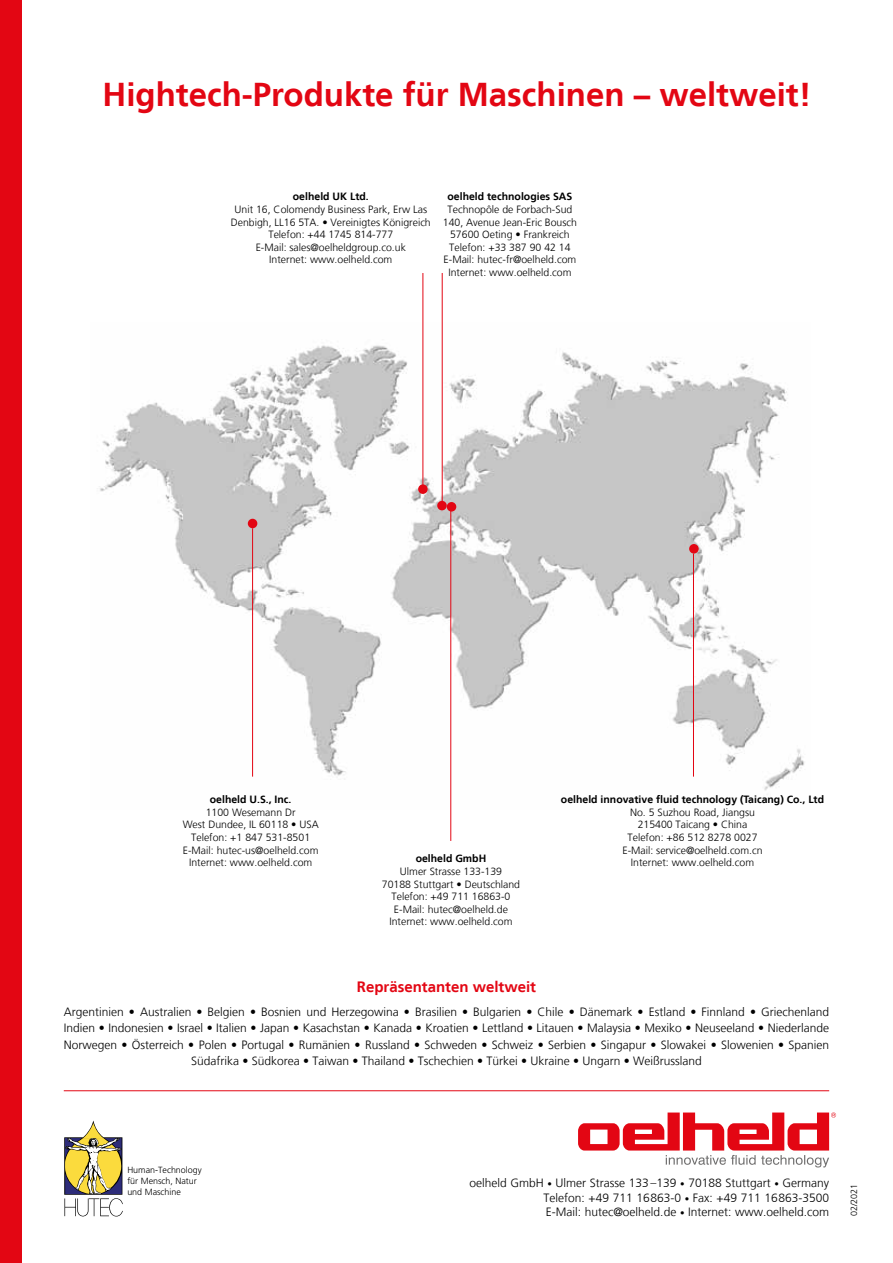
<style>
.page{position:relative;width:893px;height:1263px;background:#fff}
.page>*{position:absolute;margin:0;border:0;box-sizing:border-box;transform-origin:0 0}
.t1{font:700 33px "Frutiger LT";color:#e30613}
.t2{font:700 15px "Frutiger LT";color:#e30613}
.t3{font:300 12px/16.5px "Frutiger LT";color:#000;text-align:center}
.t4{font:300 10.5px/12.6px "Frutiger LT";color:#000;text-align:center}
.t5{font:700 10.5px "Frutiger LT";color:#000}
.t6{font:300 9px/10.6px "Frutiger LT";color:#000}
.s1{font-size:9px}
</style>
<div class="page">
<img style="left:99px;top:322px;width:706px;height:487px">
<div style="left:447px;top:502px;width:9px;height:10px;background:#e30613;border-radius:50%"></div>
<div style="left:248px;top:519px;width:9px;height:9px;background:#e30613;border-radius:50%"></div>
<div style="left:689px;top:544px;width:10px;height:9px;background:#e30613;border-radius:50%"></div>
<div style="left:418px;top:484px;width:10px;height:10px;background:#e30613;border-radius:50%"></div>
<div style="left:437px;top:501px;width:10px;height:9px;background:#e30613;border-radius:50%"></div>
<hr style="left:252px;top:528px;width:1px;height:249px;background:#e30613">
<hr style="left:693px;top:553px;width:1px;height:224px;background:#e30613">
<hr style="left:422px;top:273px;width:1px;height:216px;background:#e30613">
<hr style="left:442px;top:273px;width:1px;height:230px;background:#e30613">
<hr style="left:450px;top:508px;width:1px;height:333px;background:#e30613">
<hr style="left:64px;top:1090px;width:765px;height:1px;background:#e30613">
<svg style="left:578px;top:1112px;width:258px;height:55px"></svg>
<svg style="left:64px;top:1121px;width:59px;height:95px"></svg>
<div style="left:0;top:0;width:21px;height:1263px;background:#e30613"></div>
<h1 class="t1" style="left:103px;top:76px;width:711px">Hightech-Produkte für Maschinen – weltweit!</h1>
<p class="t5" style="left:293px;top:190px;width:77px">oelheld UK Ltd.</p>
<p class="t4" style="left:231px;top:203px;width:201px">Unit 16, Colomendy Business Park, Erw Las Denbigh, LL16 5TA. • Vereinigtes Königreich Telefon: +44 1745 814-777<br>E-Mail: sales@oelheldgroup.co.uk<br>Internet: www.oelheld.com</p>
<p class="t5" style="left:447px;top:190px;width:126px">oelheld technologies SAS</p>
<p class="t4" style="left:443px;top:203px;width:136px">Technopôle de Forbach-Sud<br>140, Avenue Jean-Eric Bousch<br>57600 Oeting • Frankreich<br>Telefon: +33 387 90 42 14<br>E-Mail: hutec-fr@oelheld.com<br>Internet: www.oelheld.com</p>
<p class="t5" style="left:210px;top:793px;width:83px">oelheld U.S., Inc.</p>
<p class="t4" style="left:183px;top:806px;width:137px">1100 Wesemann Dr<br>West Dundee, IL 60118 • USA<br>Telefon: +1 847 531-8501<br>E-Mail: hutec-us@oelheld.com<br>Internet: www.oelheld.com</p>
<p class="t5" style="left:416px;top:852px;width:72px">oelheld GmbH</p>
<p class="t4" style="left:382px;top:865px;width:140px">Ulmer Strasse 133-139<br>70188 Stuttgart • Deutschland<br>Telefon: +49 711 16863-0<br>E-Mail: hutec@oelheld.de<br>Internet: www.oelheld.com</p>
<p class="t5" style="left:561px;top:793px;width:265px">oelheld innovative fluid technology (Taicang) Co., Ltd</p>
<p class="t4" style="left:622px;top:806px;width:142px">No. 5 Suzhou Road, Jiangsu<br>215400 Taicang • China<br>Telefon: +86 512 8278 0027<br>E-Mail: service@oelheld.com.cn<br>Internet: www.oelheld.com</p>
<h2 class="t2" style="left:357px;top:978px;width:181px">Repräsentanten weltweit</h2>
<p class="t3" style="left:64px;top:1004px;width:767px">Argentinien • Australien • Belgien • Bosnien und Herzegowina • Brasilien • Bulgarien • Chile • Dänemark • Estland • Finnland • Griechenland Indien • Indonesien • Israel • Italien • Japan • Kasachstan • Kanada • Kroatien • Lettland • Litauen • Malaysia • Mexiko • Neuseeland • Niederlande Norwegen • Österreich • Polen • Portugal • Rumänien • Russland • Schweden • Schweiz • Serbien • Singapur • Slowakei • Slowenien • Spanien Südafrika • Südkorea • Taiwan • Thailand • Tschechien • Türkei • Ukraine • Ungarn • Weißrussland</p>
<p class="t6" style="left:127px;top:1165px;width:76px">Human-Technology für Mensch, Natur und Maschine</p>
<p class="t3" style="left:544px;top:1176px;width:287px;line-height:14.4px;text-align:justify;text-indent:-74px">oelheld GmbH <span class="s1">•</span> Ulmer Strasse 133–139 <span class="s1">•</span> 70188 Stuttgart <span class="s1">•</span> Germany Telefon: +49 711 16863-0 <span class="s1">•</span> Fax: +49 711 16863-3500<br>E-Mail: hutec@oelheld.de <span class="s1">•</span> Internet: www.oelheld.com</p>
<p class="t6" style="left:849px;top:1216px;width:34px;rotate:-90deg">02/2021</p>
</div>
